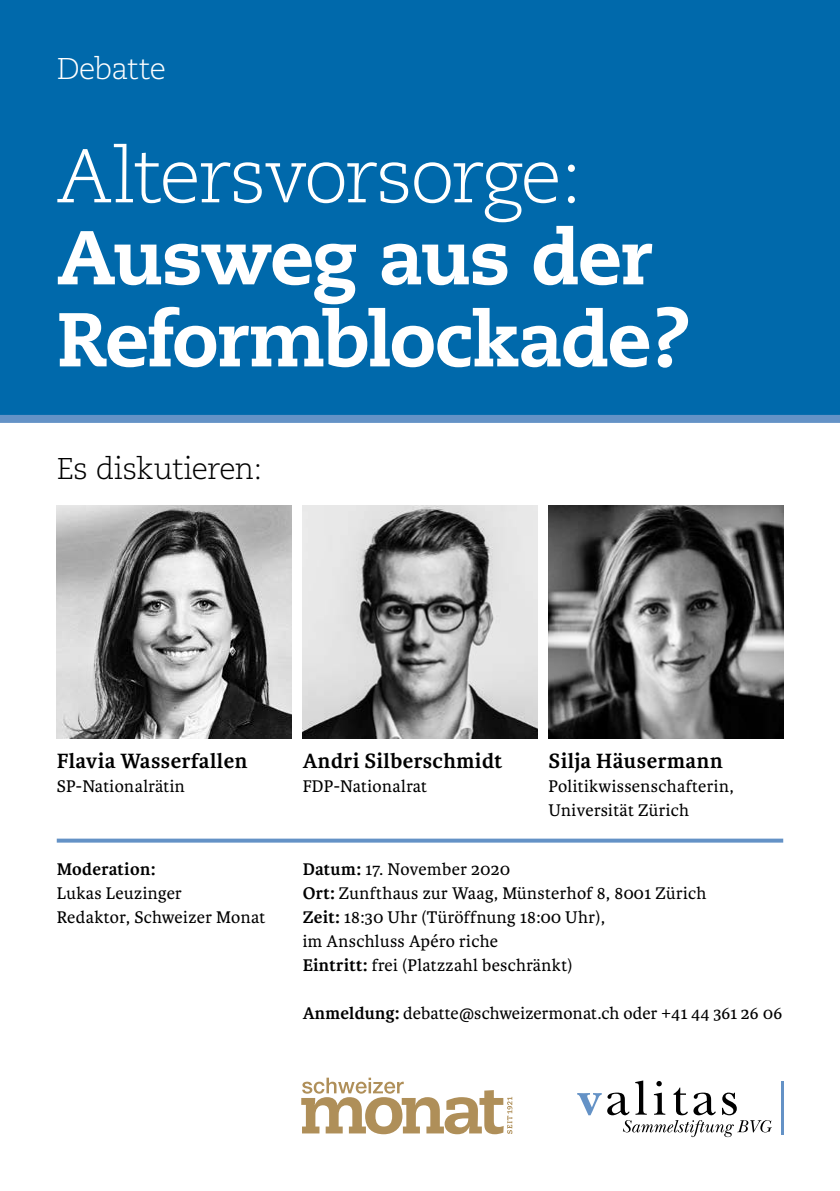
<style>
.page{position:relative;width:840px;height:1191px;background:#fff}
.page>*{position:absolute;margin:0;border:0;box-sizing:border-box;transform-origin:0 0}
.t1{font:800 76px/82px "Caecilia";letter-spacing:-.025em;color:#fff}
.t2{font:300 76px "Caecilia";letter-spacing:-.025em;color:#fff}
.t3{font:300 30px "Caecilia";letter-spacing:-.02em;color:#000}
.t4{font:300 30px "Caecilia";letter-spacing:-.025em;color:#fff}
.t5{font:700 22px "Karmina Basic";letter-spacing:.02em;color:#000}
.t6{font:18px/24px "Karmina Basic";letter-spacing:.02em;color:#000}
.t7{font:700 18px "Karmina Basic";letter-spacing:.02em;color:#000}
.s1{font-weight:700}
</style>
<div class="page">
<div style="left:0;top:0;width:839px;height:416px;background:#0069ab"></div>
<img style="left:57px;top:506px;width:234px;height:232px">
<img style="left:302px;top:506px;width:235px;height:232px">
<img style="left:548px;top:506px;width:234px;height:232px">
<svg style="left:301px;top:1077px;width:211px;height:57px"></svg>
<svg style="left:577px;top:1093px;width:24px;height:22px"></svg>
<svg style="left:607px;top:1080px;width:164px;height:57px"></svg>
<hr style="left:780px;top:1081px;width:2px;height:53px;background:#6492c6">
<svg style="left:57px;top:838px;width:725px;height:4px;background:#7ca2ce"></svg>
<div style="left:0;top:415px;width:839px;height:8px;background:#6492c6"></div>
<h2 class="t4" style="left:57px;top:51px;width:110px">Debatte</h2>
<h1 class="t2" style="left:57px;top:133px;width:526px">Altersvorsorge:</h1>
<h1 class="t1" style="left:57px;top:217px;width:633px">Ausweg aus der<br>Reformblockade?</h1>
<h2 class="t3" style="left:57px;top:451px;width:207px">Es diskutieren:</h2>
<p class="t5" style="left:57px;top:748px;width:192px">Flavia Wasserfallen</p>
<p class="t6" style="left:57px;top:774px;width:129px">SP-Nationalrätin</p>
<p class="t7" style="left:57px;top:859px;width:100px">Moderation:</p>
<p class="t6" style="left:57px;top:881px;width:210px">Lukas Leuzinger<br>Redaktor, Schweizer Monat</p>
<p class="t5" style="left:302px;top:748px;width:201px">Andri Silberschmidt</p>
<p class="t6" style="left:302px;top:774px;width:126px">FDP-Nationalrat</p>
<p class="t5" style="left:548px;top:748px;width:175px">Silja Häusermann</p>
<p class="t6" style="left:548px;top:774px;width:186px">Politikwissenschafterin,<br>Universität Zürich</p>
<p class="t6" style="left:302px;top:857px;width:405px"><span class="s1">Datum:</span> 17. November 2020<br><span class="s1">Ort:</span> Zunfthaus zur Waag, Münsterhof 8, 8001 Zürich <span class="s1">Zeit:</span> 18:30 Uhr (Türöffnung 18:00 Uhr),<br>im Anschluss Apéro riche<br><span class="s1">Eintritt:</span> frei (Platzzahl beschränkt)</p>
<p class="t6" style="left:302px;top:1001px;width:481px"><span class="s1">Anmeldung:</span> debatte@schweizermonat.ch oder +41 44 361 26 06</p>
</div>
